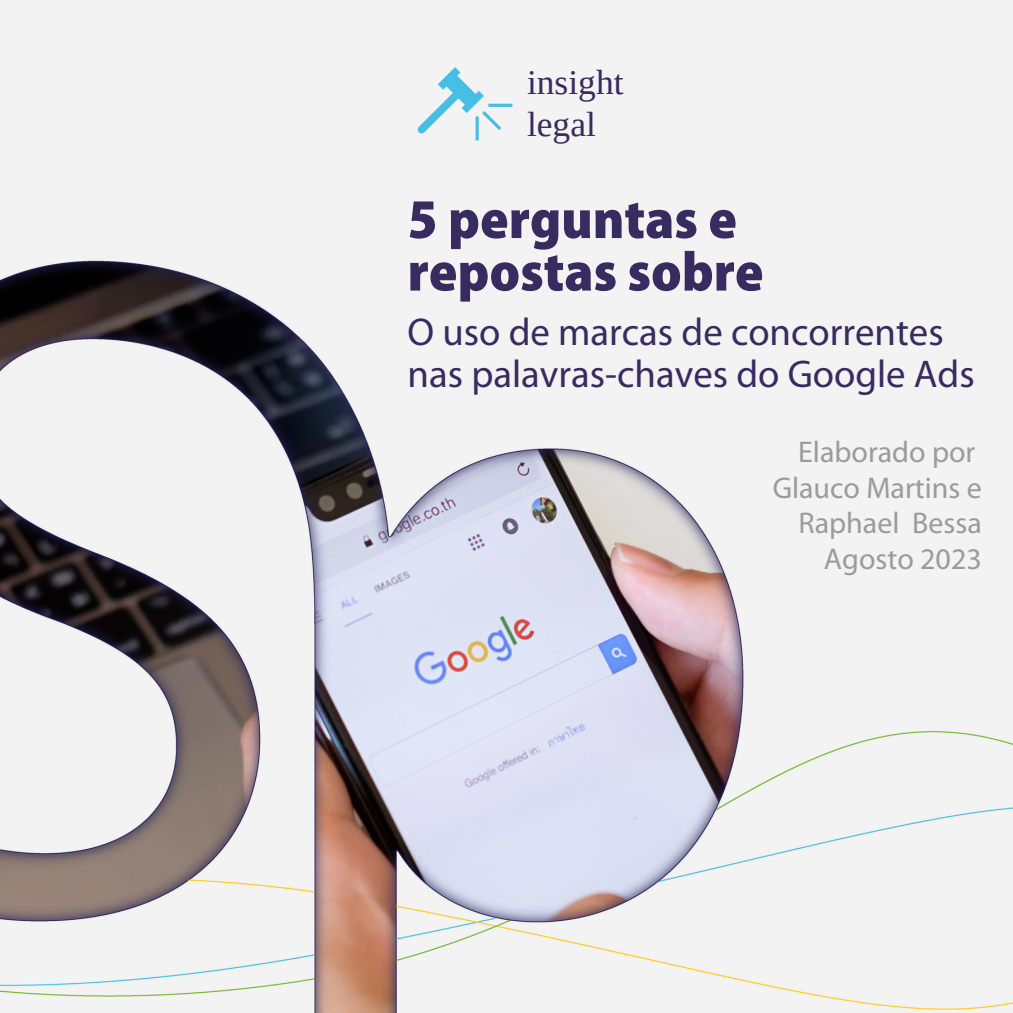
<style>
.page{position:relative;width:1013px;height:1013px;background:#fff}
.page>*{position:absolute;margin:0;border:0;box-sizing:border-box;transform-origin:0 0}
.t1{font:900 semi-condensed 56.25px/52.5px "Myriad Pro";color:#362c60}
.t2{font:38.75px/42.2px "Myriad Pro";color:#362c60}
.t3{font:35.25px/42.4px "Liberation Serif";color:#362c60}
.t4{font:30px "Myriad Pro";color:#9c9b9b}
</style>
<div class="page">
<img style="left:0;top:0;width:1012px;height:1012px">
<div style="left:488px;top:104px;width:24px;height:3px;border:2px solid #46bfe4"></div>
<div style="left:475px;top:116px;width:4px;height:24px;border:2px solid #46bfe4"></div>
<svg style="left:418px;top:67px;width:93px;height:66px"></svg>
<p class="t3" style="left:527px;top:61px;width:98px">insight legal</p>
<p class="t1" style="left:407px;top:198px;width:357px">5 perguntas e repostas sobre</p>
<p class="t2" style="left:407px;top:314px;width:568px">O uso de marcas de concorrentes nas palavras-chaves do Google Ads</p>
<p class="t4" style="left:798px;top:439px;width:179px">Elaborado por</p>
<p class="t4" style="left:772px;top:475px;width:210px">Glauco Martins e</p>
<p class="t4" style="left:798px;top:510px;width:185px">Raphael Bessa</p>
<p class="t4" style="left:824px;top:546px;width:159px">Agosto 2023</p>
</div>
